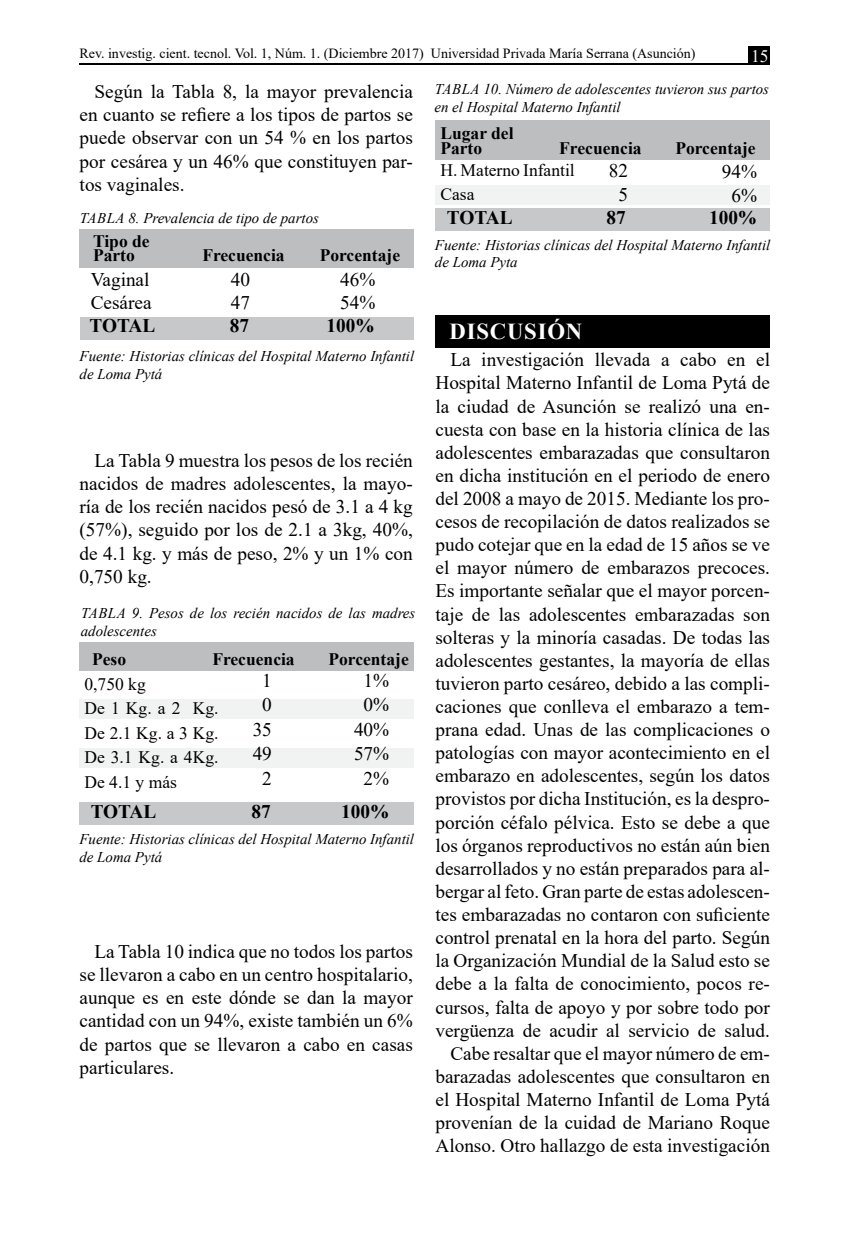
<style>
.page{position:relative;width:844px;height:1241px;background:#fff}
.page>*{position:absolute;margin:0;border:0;box-sizing:border-box;transform-origin:0 0}
.t1{font:700 22.75px "Times New Roman";letter-spacing:.035em;color:#fff}
.t2{font:19.25px/23.1px "Times New Roman";color:#000;text-align:center}
.t3{font:700 19.25px "Times New Roman";color:#000}
.t4{font:700 17.5px/14px "Times New Roman";color:#000}
.t5{font:17.5px/24.5px "Times New Roman";color:#000}
.t6{font:17.5px "Times New Roman";color:#fff}
.t7{font:italic 14.88px/17.8px "Times New Roman";color:#000}
.t8{font:14px "Times New Roman";color:#000}
</style>
<div class="page">
<hr style="left:79px;top:63px;width:690px;height:2px;background:#000">
<div style="left:748px;top:46px;width:21px;height:17px;background:#000"></div>
<div style="left:79px;top:229px;width:335px;height:39px;background:#bcbec0"></div>
<div style="left:81px;top:316px;width:333px;height:23px;background:#c7c8ca"></div>
<div style="left:79px;top:698px;width:335px;height:20px;background:#f1f2f2"></div>
<div style="left:79px;top:747px;width:335px;height:20px;background:#f1f2f2"></div>
<div style="left:79px;top:642px;width:335px;height:28px;background:#bcbec0"></div>
<div style="left:79px;top:801px;width:335px;height:23px;background:#c7c8ca"></div>
<div style="left:435px;top:185px;width:333px;height:19px;background:#f1f2f2"></div>
<div style="left:435px;top:120px;width:334px;height:39px;background:#bcbec0"></div>
<div style="left:435px;top:208px;width:333px;height:23px;background:#c7c8ca"></div>
<div style="left:435px;top:315px;width:334px;height:32px;background:#000"></div>
<p class="t8" style="left:79px;top:43px;width:617px">Rev. investig. cient. tecnol. Vol. 1, Núm. 1. (Diciembre 2017) Universidad Privada María Serrana (Asunción)</p>
<p class="t2" style="left:80px;top:80px;width:335px;text-align:justify;text-indent:15px">Según la Tabla 8, la mayor prevalencia en cuanto se refiere a los tipos de partos se puede observar con un 54 % en los partos por cesárea y un 46% que constituyen par&shy;tos vaginales.</p>
<p class="t6" style="left:750px;top:44px;width:19px">15</p>
<p class="t7" style="left:434px;top:80px;width:336px">TABLA 10. Número de adolescentes tuvieron sus partos en el Hospital Materno Infantil</p>
<p class="t4" style="left:440px;top:124px;width:75px;line-height:15.8px">Lugar del<br>Parto</p>
<p class="t4" style="left:559px;top:141px;width:84px">Frecuencia</p>
<p class="t4" style="left:675px;top:141px;width:82px">Porcentaje</p>
<p class="t2" style="left:608px;top:157px;width:21px;line-height:24.5px">82<br>5</p>
<p class="t2" style="left:721px;top:158px;width:37px;line-height:24.5px">94%<br>6%</p>
<p class="t5" style="left:440px;top:157px;width:136px">H. Materno Infantil<br>Casa</p>
<p class="t3" style="left:447px;top:203px;width:67px">TOTAL</p>
<p class="t3" style="left:606px;top:203px;width:21px">87</p>
<p class="t3" style="left:708px;top:203px;width:50px">100%</p>
<p class="t7" style="left:80px;top:208px;width:240px">TABLA 8. Prevalencia de tipo de partos</p>
<p class="t4" style="left:93px;top:233px;width:58px">Tipo de<br>Parto</p>
<p class="t4" style="left:202px;top:247px;width:84px">Frecuencia</p>
<p class="t4" style="left:319px;top:247px;width:82px">Porcentaje</p>
<p class="t2" style="left:91px;top:267px;width:60px">Vaginal</p>
<p class="t2" style="left:231px;top:267px;width:21px">40</p>
<p class="t2" style="left:340px;top:267px;width:37px">46%</p>
<p class="t2" style="left:91px;top:291px;width:62px">Cesárea</p>
<p class="t2" style="left:231px;top:291px;width:21px">47</p>
<p class="t2" style="left:340px;top:291px;width:37px">54%</p>
<p class="t3" style="left:90px;top:312px;width:67px">TOTAL</p>
<p class="t3" style="left:230px;top:312px;width:21px">87</p>
<p class="t3" style="left:326px;top:312px;width:50px">100%</p>
<p class="t7" style="left:80px;top:346px;width:336px">Fuente: Historias clínicas del Hospital Materno Infantil de Loma Pytá</p>
<p class="t2" style="left:79px;top:448px;width:335px;text-align:justify;text-indent:15px">La Tabla 9 muestra los pesos de los recién nacidos de madres adolescentes, la mayo&shy;ría de los recién nacidos pesó de 3.1 a 4 kg (57%), seguido por los de 2.1 a 3kg, 40%, de 4.1 kg. y más de peso, 2% y un 1% con 0,750 kg.</p>
<p class="t7" style="left:81px;top:603px;width:336px">TABLA 9. Pesos de los recién nacidos de las madres adolescentes</p>
<p class="t4" style="left:92px;top:651px;width:36px">Peso</p>
<p class="t4" style="left:212px;top:651px;width:84px">Frecuencia</p>
<p class="t4" style="left:328px;top:651px;width:82px">Porcentaje</p>
<p class="t2" style="left:252px;top:667px;width:21px;line-height:24.5px">1<br>0<br>35<br>49<br>2</p>
<p class="t2" style="left:354px;top:667px;width:37px;line-height:24.5px">1%<br>0%<br>40%<br>57%<br>2%</p>
<p class="t5" style="left:84px;top:671px;width:135px">0,750 kg<br>De 1 Kg. a 2 Kg.<br>De 2.1 Kg. a 3 Kg.<br>De 3.1 Kg. a 4Kg.<br>De 4.1 y más</p>
<p class="t3" style="left:91px;top:797px;width:67px">TOTAL</p>
<p class="t3" style="left:251px;top:797px;width:21px">87</p>
<p class="t3" style="left:341px;top:797px;width:50px">100%</p>
<p class="t7" style="left:79px;top:829px;width:336px">Fuente: Historias clínicas del Hospital Materno Infantil de Loma Pytá</p>
<p class="t2" style="left:79px;top:939px;width:335px;text-align:justify;text-indent:15px">La Tabla 10 indica que no todos los partos se llevaron a cabo en un centro hospitalario, aunque es en este dónde se dan la mayor cantidad con un 94%, existe también un 6% de partos que se llevaron a cabo en casas particulares.</p>
<p class="t7" style="left:435px;top:235px;width:337px">Fuente: Historias clínicas del Hospital Materno Infantil de Loma Pyta</p>
<p class="t1" style="left:449px;top:314px;width:134px">DISCUSIÓN</p>
<p class="t2" style="left:435px;top:347px;width:336px;text-align:right">La investigación llevada a cabo en el Hospital Materno Infantil de Loma Pytá de la ciudad de Asunción se realizó una en&shy;cuesta con base en la historia clínica de las adolescentes embarazadas que consultaron en dicha institución en el periodo de enero del 2008 a mayo de 2015. Mediante los pro&shy;cesos de recopilación de datos realizados se pudo cotejar que en la edad de 15 años se ve el mayor número de embarazos precoces.<br>Es importante señalar que el mayor porcen&shy;taje de las adolescentes embarazadas son solteras y la minoría casadas. De todas las adolescentes gestantes, la mayoría de ellas tuvieron parto cesáreo, debido a las compli&shy;caciones que conlleva el embarazo a tem&shy;prana edad. Unas de las complicaciones o patologías con mayor acontecimiento en el embarazo en adolescentes, según los datos provistos por dicha Institución, es la despro&shy;porción céfalo pélvica. Esto se debe a que los órganos reproductivos no están aún bien desarrollados y no están preparados para al&shy;bergar al feto. Gran parte de estas adolescen&shy;tes embarazadas no contaron con suficiente control prenatal en la hora del parto. Según la Organización Mundial de la Salud esto se debe a la falta de conocimiento, pocos re&shy;cursos, falta de apoyo y por sobre todo por vergüenza de acudir al servicio de salud.<br>Cabe resaltar que el mayor número de em&shy;barazadas adolescentes que consultaron en el Hospital Materno Infantil de Loma Pytá provenían de la cuidad de Mariano Roque Alonso. Otro hallazgo de esta investigación</p>
</div>
